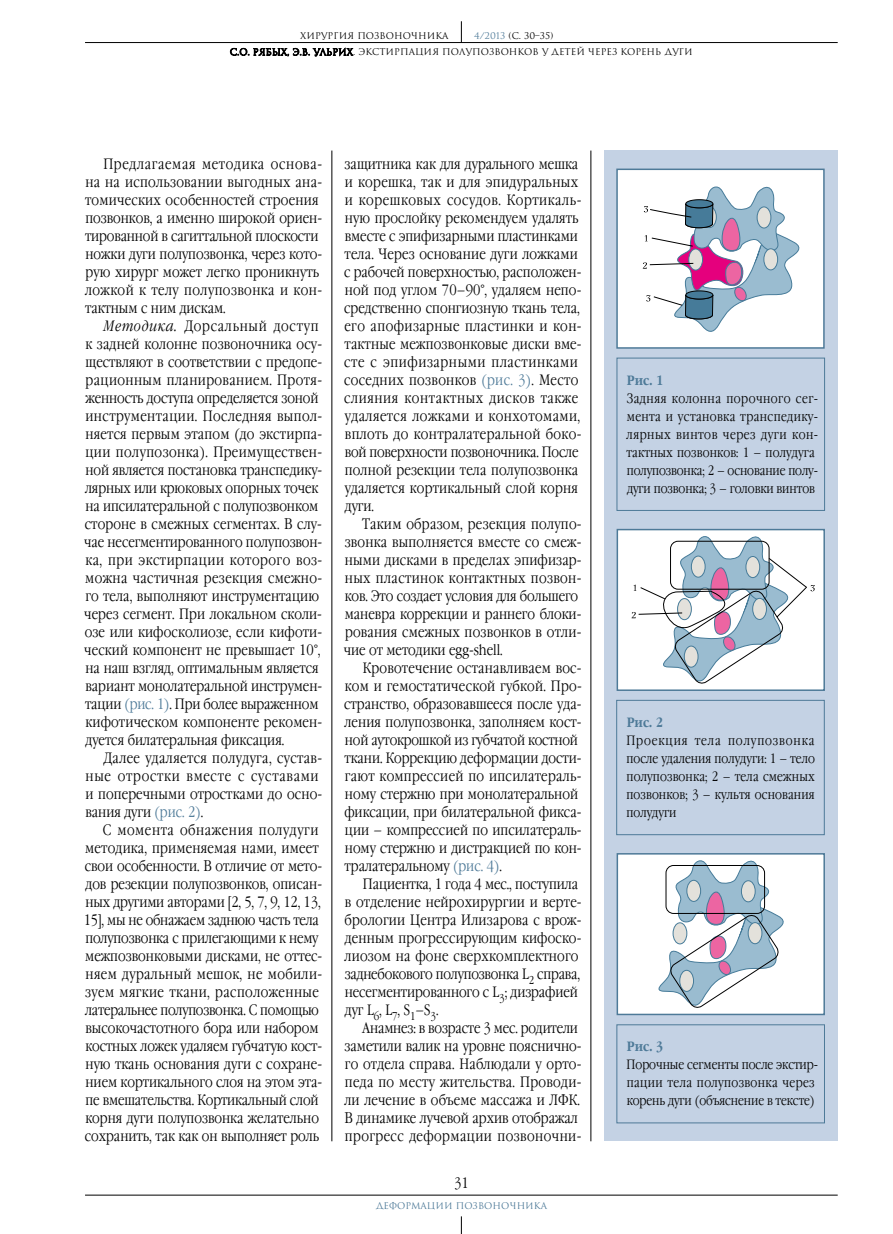
<style>
.page{position:relative;width:893px;height:1234px;background:#fff}
.page>*{position:absolute;margin:0;border:0;box-sizing:border-box;transform-origin:0 0}
.t1{font:300 15px/18px "Garamond Narrow C";letter-spacing:.005em;color:#000}
.t2{font:300 15px/18px "Garamond Narrow C";letter-spacing:.025em;color:#000}
.t3{font:300 13.5px/18px "Garamond Narrow C";letter-spacing:.01em;color:#000}
.t4{font:700 13.5px "Garamond Narrow C";color:#4e7a98}
.t5{font:9px/15.9px "Romul";color:#000}
.t6{font:9px "Romul";color:#4e7a98}
.s1{color:#4e7a98}
.s2{font-style:italic}
</style>
<div class="page">
<hr style="left:85px;top:1194px;width:753px;height:1px;background:#000">
<svg style="left:461px;top:1216px;width:1px;height:17px"></svg>
<hr style="left:85px;top:42px;width:753px;height:1px;background:#000">
<svg style="left:461px;top:21px;width:1px;height:21px"></svg>
<svg style="left:230px;top:48px;width:123px;height:9px"></svg>
<hr style="left:332px;top:150px;width:1px;height:990px;background:#000">
<hr style="left:591px;top:150px;width:1px;height:990px;background:#000">
<div style="left:604px;top:150px;width:234px;height:990px;background:#c4d2e4"></div>
<div style="left:617px;top:357px;width:208px;height:153px;border:1px solid #4e7a98"></div>
<div style="left:616px;top:699px;width:209px;height:135px;border:1px solid #4e7a98"></div>
<div style="left:616px;top:1024px;width:209px;height:98px;border:1px solid #4e7a98"></div>
<div style="left:617px;top:169px;width:207px;height:179px;background:#fff"></div>
<svg style="left:643px;top:186px;width:157px;height:146px"></svg>
<div style="left:616px;top:168px;width:209px;height:180px;border:2px solid #4e7a98"></div>
<div style="left:617px;top:529px;width:207px;height:161px;background:#fff"></div>
<svg style="left:632px;top:536px;width:183px;height:148px"></svg>
<div style="left:617px;top:528px;width:208px;height:162px;border:2px solid #4e7a98"></div>
<div style="left:617px;top:853px;width:207px;height:161px;background:#fff"></div>
<svg style="left:658px;top:860px;width:126px;height:148px"></svg>
<div style="left:617px;top:852px;width:208px;height:162px;border:2px solid #4e7a98"></div>
<p class="t5" style="left:230px;top:28px;width:465px;text-indent:244px"><span class="s1">4/2013</span> (С. 30–35)<br>С.О. Рябых, Э.В. Ульрих. Экстирпация полупозвонков у детей через корень дуги</p>
<p class="t5" style="left:300px;top:28px;width:150px">ХИРУРГИЯ ПОЗВОНОЧНИКА</p>
<p class="t1" style="left:85px;top:155px;width:239px;text-indent:18px">Предлагаемая методика основа&shy;на на использовании выгодных ана&shy;томических особенностей строения позвонков, а именно широкой ориен&shy;тированной в сагиттальной плоскости ножки дуги полупозвонка, через кото&shy;рую хирург может легко проникнуть ложкой к телу полупозвонка и кон&shy;тактным с ним дискам.</p>
<p class="t1" style="left:84px;top:317px;width:240px;text-indent:20px"><span class="s2">Методика.</span> Дорсальный доступ к задней колонне позвоночника осу&shy;ществляют в соответствии с предопе&shy;рационным планированием. Протя&shy;женность доступа определяется зоной инструментации. Последняя выпол&shy;няется первым этапом (до экстирпа&shy;ции полупозонка). Преимуществен&shy;ной является постановка транспедику&shy;лярных или крюковых опорных точек на ипсилатеральной с полупозвонком стороне в смежных сегментах. В слу&shy;чае несегментированного полупозвон&shy;ка, при экстирпации которого воз&shy;можна частичная резекция смежно&shy;го тела, выполняют инструментацию через сегмент. При локальном сколи&shy;озе или кифосколиозе, если кифоти&shy;ческий компонент не превышает 10°, на наш взгляд, оптимальным является вариант монолатеральной инструмен&shy;тации <span class="s1">(рис. 1)</span>. При более выраженном кифотическом компоненте рекомен&shy;дуется билатеральная фиксация.</p>
<p class="t2" style="left:85px;top:749px;width:238px;text-indent:18px">Далее удаляется полудуга, сустав&shy;ные отростки вместе с суставами и поперечными отростками до осно&shy;вания дуги <span class="s1">(рис. 2)</span>.</p>
<p class="t1" style="left:84px;top:821px;width:240px;text-indent:19px">С момента обнажения полудуги методика, применяемая нами, имеет свои особенности. В отличие от мето&shy;дов резекции полупозвонков, описан&shy;ных другими авторами [2, 5, 7, 9, 12, 13, 15], мы не обнажаем заднюю часть тела полупозвонка с прилегающими к нему межпозвонковыми дисками, не оттес&shy;няем дуральный мешок, не мобили&shy;зуем мягкие ткани, расположенные латеральнее полупозвонка. С помощью высокочастотного бора или набором костных ложек удаляем губчатую кост&shy;ную ткань основания дуги с сохране&shy;нием кортикального слоя на этом эта&shy;пе вмешательства. Кортикальный слой корня дуги полупозвонка желательно сохранить, так как он выполняет роль</p>
<p class="t1" style="left:344px;top:155px;width:239px">защитника как для дурального мешка и корешка, так и для эпидуральных и корешковых сосудов. Кортикаль&shy;ную прослойку рекомендуем удалять вместе с эпифизарными пластинками тела. Через основание дуги ложками с рабочей поверхностью, расположен&shy;ной под углом 70–90°, удаляем непо&shy;средственно спонгиозную ткань тела, его апофизарные пластинки и кон&shy;тактные межпозвонковые диски вме&shy;сте с эпифизарными пластинками соседних позвонков <span class="s1">(рис. 3)</span>. Место слияния контактных дисков также удаляется ложками и конхотомами, вплоть до контралатеральной боко&shy;вой поверхности позвоночника. После полной резекции тела полупозвонка удаляется кортикальный слой корня дуги.</p>
<p class="t1" style="left:344px;top:515px;width:239px;text-indent:18px">Таким образом, резекция полупо&shy;звонка выполняется вместе со смеж&shy;ными дисками в пределах эпифизар&shy;ных пластинок контактных позвон&shy;ков. Это создает условия для большего маневра коррекции и раннего блоки&shy;рования смежных позвонков в отли&shy;чие от методики egg-shell.</p>
<p class="t1" style="left:344px;top:659px;width:239px;text-indent:19px">Кровотечение останавливаем вос&shy;ком и гемостатической губкой. Про&shy;странство, образовавшееся после уда&shy;ления полупозвонка, заполняем кост&shy;ной аутокрошкой из губчатой костной ткани. Коррекцию деформации дости&shy;гают компрессией по ипсилатераль&shy;ному стержню при монолатеральной фиксации, при билатеральной фикса&shy;ции – компрессией по ипсилатераль&shy;ному стержню и дистракцией по кон&shy;тралатеральному <span class="s1">(рис. 4)</span>.</p>
<p class="t1" style="left:344px;top:875px;width:239px;text-indent:18px">Пациентка, 1 года 4 мес., поступила в отделение нейрохирургии и верте&shy;брологии Центра Илизарова с врож&shy;денным прогрессирующим кифоско&shy;лиозом на фоне сверхкомплектного заднебокового полупозвонка L<sub>2</sub> справа, несегментированного с L<sub>3</sub>; дизрафией дуг L<sub>6</sub>, L<sub>7</sub>, S<sub>1</sub>–S<sub>3</sub>.</p>
<p class="t1" style="left:344px;top:1019px;width:239px;text-indent:18px">Анамнез: в возрасте 3 мес. родители заметили валик на уровне пояснично&shy;го отдела справа. Наблюдали у орто&shy;педа по месту жительства. Проводи&shy;ли лечение в объеме массажа и ЛФК.<br>В динамике лучевой архив отображал прогресс деформации позвоночни-</p>
<p class="t1" style="left:454px;top:1173px;width:16px">31</p>
<p class="t6" style="left:376px;top:1200px;width:173px">Деформации позвоночника</p>
<p class="t4" style="left:627px;top:372px;width:38px">Рис. 1</p>
<p class="t3" style="left:626px;top:389px;width:193px">Задняя колонна порочного сег&shy;мента и установка транспедику&shy;лярных винтов через дуги кон&shy;тактных позвонков: 1 – полудуга полупозвонка; 2 – основание полу&shy;дуги позвонка; 3 – головки винтов</p>
<p class="t4" style="left:627px;top:714px;width:38px">Рис. 2</p>
<p class="t3" style="left:626px;top:731px;width:190px;text-align:justify">Проекция тела полупозвонка после удаления полудуги: 1 – тело полупозвонка; 2 – тела смежных позвонков; 3 – культя основания полудуги</p>
<p class="t4" style="left:627px;top:1038px;width:38px">Рис. 3</p>
<p class="t3" style="left:627px;top:1055px;width:193px">Порочные сегменты после экстир&shy;пации тела полупозвонка через корень дуги (объяснение в тексте)</p>
</div>
